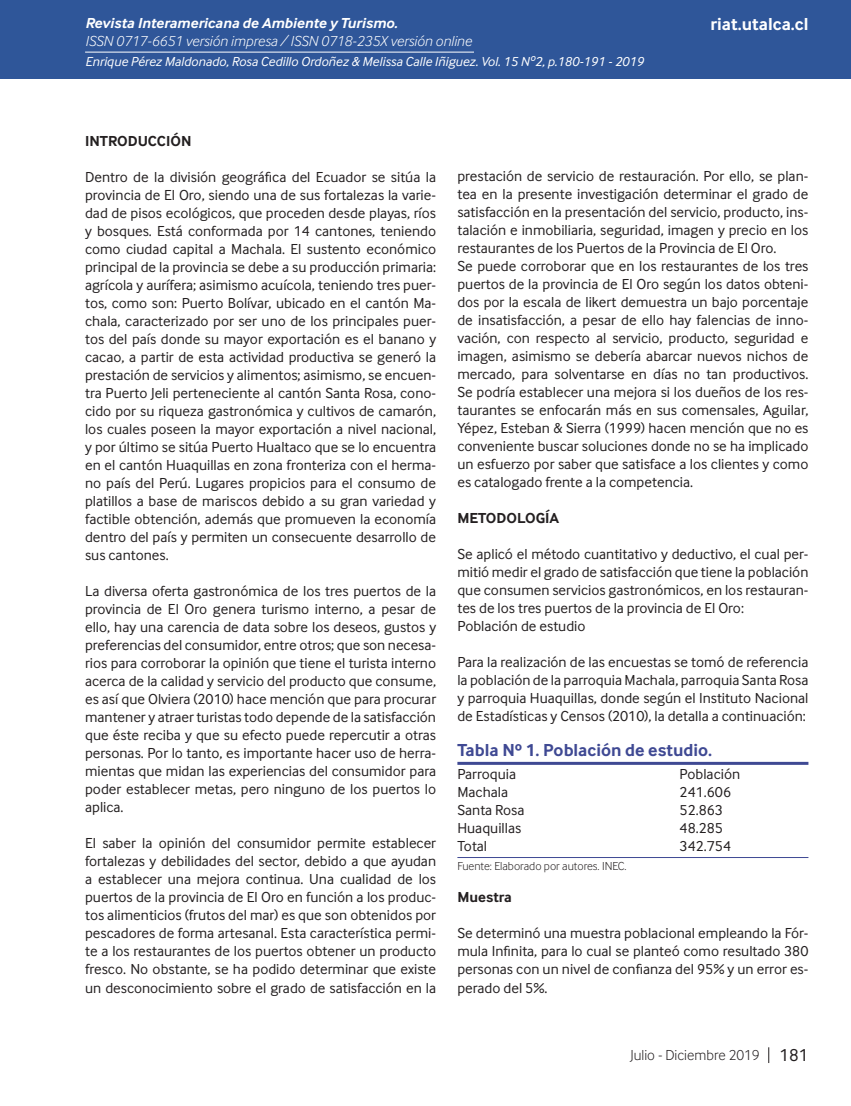
<style>
.page{position:relative;width:851px;height:1106px;background:#fff}
.page>*{position:absolute;margin:0;border:0;box-sizing:border-box;transform-origin:0 0}
.t1{font:700 18px "Inter Face";color:#3f4993}
.t2{font:700 18px "Inter Face";color:#fff}
.t3{font:15px/18px "Inter Face";color:#231f20;text-align:justify}
.t4{font:italic 300 15px "Inter Face";color:#fff}
.t5{font:italic 700 15px "Inter Face";color:#fff}
.t6{font:700 15px "Inter Face";color:#231f20}
.t7{font:300 15px "Inter Face";color:#231f20}
.t8{font:italic 13.5px "Inter Face";color:#fff}
.t9{font:300 12px "Inter Face";color:#231f20}
.s1{font-weight:400;font-size:18px}
</style>
<div class="page">
<div style="left:0;top:0;width:850px;height:79px;background:#2f5699"></div>
<hr style="left:85px;top:52px;width:389px;height:1px;background:#fff">
<svg style="left:768px;top:1047px;width:1px;height:16px"></svg>
<hr style="left:457px;top:762px;width:351px;height:3px;background:#3f4993">
<hr style="left:457px;top:857px;width:351px;height:1px;background:#3f4993">
<p class="t5" style="left:85px;top:15px;width:314px">Revista Interamericana de Ambiente y Turismo.</p>
<p class="t4" style="left:85px;top:33px;width:388px">ISSN 0717-6651 versión impresa / ISSN 0718-235X versión online</p>
<p class="t8" style="left:85px;top:54px;width:560px">Enrique Pérez Maldonado, Rosa Cedillo Ordoñez &amp; Melissa Calle Iñiguez. Vol. 15 Nº2, p.180-191 - 2019</p>
<p class="t2" style="left:710px;top:14px;width:99px">riat.utalca.cl</p>
<p class="t6" style="left:85px;top:132px;width:108px">INTRODUCCIÓN</p>
<p class="t3" style="left:85px;top:168px;width:352px">Dentro de la división geográfica del Ecuador se sitúa la provincia de El Oro, siendo una de sus fortalezas la varie&shy;dad de pisos ecológicos, que proceden desde playas, ríos y bosques. Está conformada por 14 cantones, teniendo como ciudad capital a Machala. El sustento económico principal de la provincia se debe a su producción primaria: agrícola y aurífera; asimismo acuícola, teniendo tres puer&shy;tos, como son: Puerto Bolívar, ubicado en el cantón Ma&shy;chala, caracterizado por ser uno de los principales puer&shy;tos del país donde su mayor exportación es el banano y cacao, a partir de esta actividad productiva se generó la prestación de servicios y alimentos; asimismo, se encuen&shy;tra Puerto Jeli perteneciente al cantón Santa Rosa, cono&shy;cido por su riqueza gastronómica y cultivos de camarón, los cuales poseen la mayor exportación a nivel nacional, y por último se sitúa Puerto Hualtaco que se lo encuentra en el cantón Huaquillas en zona fronteriza con el herma&shy;no país del Perú. Lugares propicios para el consumo de platillos a base de mariscos debido a su gran variedad y factible obtención, además que promueven la economía dentro del país y permiten un consecuente desarrollo de sus cantones.</p>
<p class="t3" style="left:85px;top:582px;width:352px">La diversa oferta gastronómica de los tres puertos de la provincia de El Oro genera turismo interno, a pesar de ello, hay una carencia de data sobre los deseos, gustos y preferencias del consumidor, entre otros; que son necesa&shy;rios para corroborar la opinión que tiene el turista interno acerca de la calidad y servicio del producto que consume, es así que Olviera (2010) hace mención que para procurar mantener y atraer turistas todo depende de la satisfacción que éste reciba y que su efecto puede repercutir a otras personas. Por lo tanto, es importante hacer uso de herra&shy;mientas que midan las experiencias del consumidor para poder establecer metas, pero ninguno de los puertos lo aplica.</p>
<p class="t3" style="left:85px;top:834px;width:352px">El saber la opinión del consumidor permite establecer fortalezas y debilidades del sector, debido a que ayudan a establecer una mejora continua. Una cualidad de los puertos de la provincia de El Oro en función a los produc&shy;tos alimenticios (frutos del mar) es que son obtenidos por pescadores de forma artesanal. Esta característica permi&shy;te a los restaurantes de los puertos obtener un producto fresco. No obstante, se ha podido determinar que existe un desconocimiento sobre el grado de satisfacción en la</p>
<p class="t3" style="left:457px;top:167px;width:352px;text-align:left">prestación de servicio de restauración. Por ello, se plan&shy;tea en la presente investigación determinar el grado de satisfacción en la presentación del servicio, producto, ins&shy;talación e inmobiliaria, seguridad, imagen y precio en los restaurantes de los Puertos de la Provincia de El Oro.<br>Se puede corroborar que en los restaurantes de los tres puertos de la provincia de El Oro según los datos obteni&shy;dos por la escala de likert demuestra un bajo porcentaje de insatisfacción, a pesar de ello hay falencias de inno&shy;vación, con respecto al servicio, producto, seguridad e imagen, asimismo se debería abarcar nuevos nichos de mercado, para solventarse en días no tan productivos.<br>Se podría establecer una mejora si los dueños de los res&shy;taurantes se enfocarán más en sus comensales, Aguilar, Yépez, Esteban &amp; Sierra (1999) hacen mención que no es conveniente buscar soluciones donde no se ha implicado un esfuerzo por saber que satisface a los clientes y como es catalogado frente a la competencia.</p>
<p class="t6" style="left:457px;top:509px;width:103px">METODOLOGÍA</p>
<p class="t3" style="left:457px;top:545px;width:352px;text-align:left">Se aplicó el método cuantitativo y deductivo, el cual per&shy;mitió medir el grado de satisfacción que tiene la población que consumen servicios gastronómicos, en los restauran&shy;tes de los tres puertos de la provincia de El Oro:<br>Población de estudio</p>
<p class="t3" style="left:457px;top:653px;width:352px">Para la realización de las encuestas se tomó de referencia la población de la parroquia Machala, parroquia Santa Rosa y parroquia Huaquillas, donde según el Instituto Nacional de Estadísticas y Censos (2010), la detalla a continuación:</p>
<p class="t1" style="left:457px;top:740px;width:256px">Tabla Nº 1. Población de estudio.</p>
<p class="t3" style="left:457px;top:765px;width:60px">Parroquia</p>
<p class="t3" style="left:679px;top:765px;width:62px">Población</p>
<p class="t3" style="left:457px;top:783px;width:52px">Machala</p>
<p class="t3" style="left:679px;top:783px;width:53px">241.606</p>
<p class="t3" style="left:457px;top:801px;width:69px">Santa Rosa</p>
<p class="t3" style="left:679px;top:801px;width:45px">52.863</p>
<p class="t3" style="left:457px;top:819px;width:65px">Huaquillas</p>
<p class="t3" style="left:679px;top:819px;width:45px">48.285</p>
<p class="t3" style="left:457px;top:837px;width:31px">Total</p>
<p class="t3" style="left:679px;top:837px;width:53px">342.754</p>
<p class="t9" style="left:457px;top:859px;width:171px">Fuente: Elaborado por autores. INEC.</p>
<p class="t6" style="left:457px;top:888px;width:56px">Muestra</p>
<p class="t3" style="left:457px;top:924px;width:352px">Se determinó una muestra poblacional empleando la Fór&shy;mula Infinita, para lo cual se planteó como resultado 380 personas con un nivel de confianza del 95% y un error es&shy;perado del 5%.</p>
<p class="t7" style="left:630px;top:1046px;width:180px">Julio - Diciembre 2019 <span class="s1">181</span></p>
</div>
